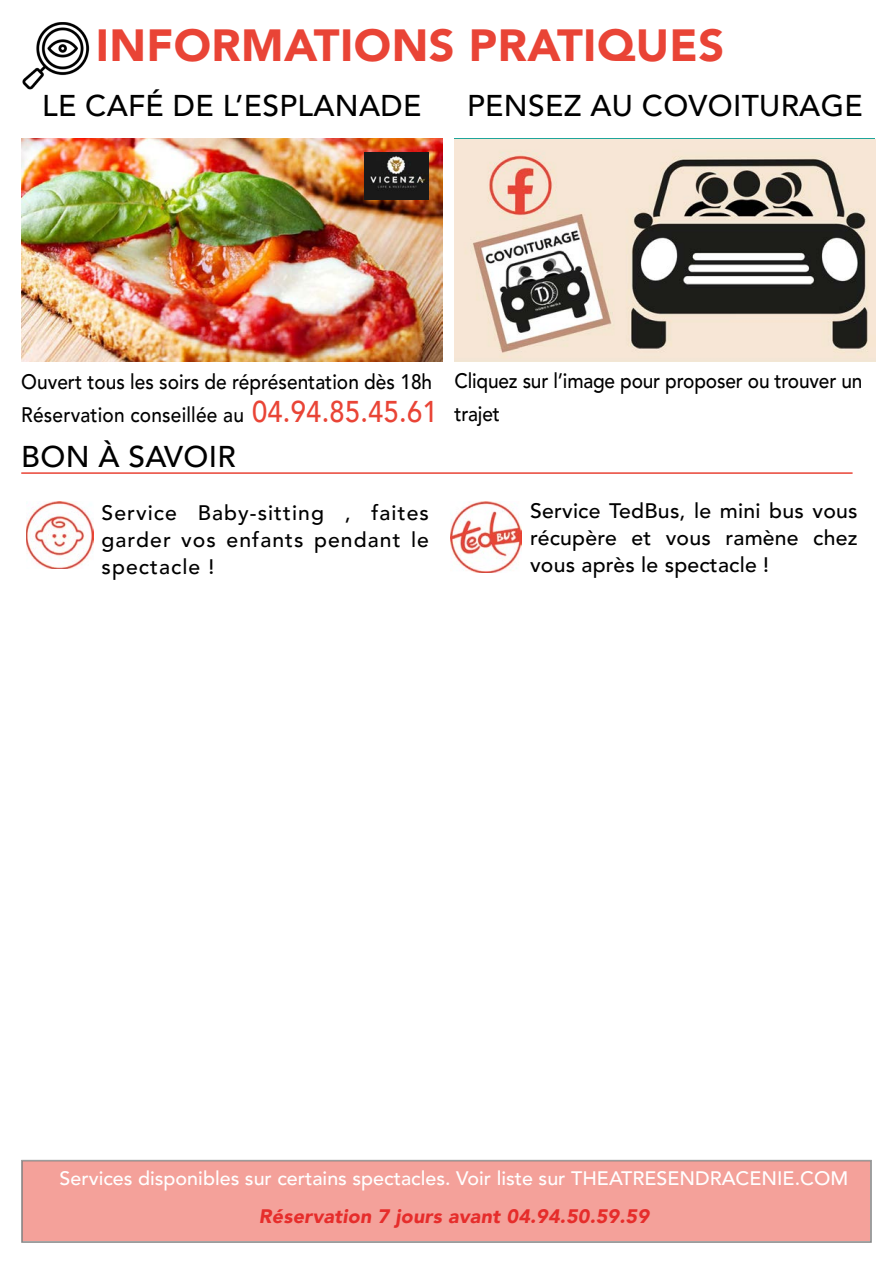
<style>
.page{position:relative;width:893px;height:1263px;background:#fff}
.page>*{position:absolute;margin:0;border:0;box-sizing:border-box;transform-origin:0 0}
.t1{font:900 45px "Avenir LT Pro";letter-spacing:.01em;color:#e94436}
.t2{font:500 30px "Avenir LT Pro";color:#000}
.t3{font:500 21px/27px "Avenir LT Pro";letter-spacing:.01em;color:#000;text-align:justify}
.t4{font:500 21px/33px "Avenir LT Pro";letter-spacing:.01em;color:#000;scale:.91 1}
.t5{font:500 21px/33px "Avenir LT Pro";letter-spacing:-.01em;color:#000;scale:.91 1}
.t6{font:500 19.5px "Avenir LT Pro";color:#fff}
.t7{font:italic 900 19.5px "Avenir LT Pro";letter-spacing:.01em;color:#e62d2b}
.s1{font-size:30px;color:#e94436}
</style>
<div class="page">
<img style="left:22px;top:22px;width:67px;height:68px">
<img style="left:451px;top:502px;width:71px;height:71px">
<div style="left:22px;top:1160px;width:849px;height:82px;background:#f4a19a"></div>
<img style="left:21px;top:138px;width:421px;height:223px">
<img style="left:365px;top:152px;width:64px;height:48px">
<hr style="left:21px;top:472px;width:832px;height:2px;background:#e94436">
<img style="left:26px;top:502px;width:67px;height:67px">
<img style="left:454px;top:139px;width:421px;height:222px">
<h1 class="t1" style="left:96px;top:18px;width:630px">INFORMATIONS PRATIQUES</h1>
<h2 class="t2" style="left:42px;top:88px;width:381px">LE CAFÉ DE L’ESPLANADE</h2>
<h2 class="t2" style="left:467px;top:88px;width:397px">PENSEZ AU COVOITURAGE</h2>
<p class="t4" style="left:21px;top:365px;width:459px">Ouvert tous les soirs de réprésentation dès 18h<br>Réservation conseillée au <span class="s1">04.94.85.45.61</span></p>
<h2 class="t2" style="left:21px;top:439px;width:216px">BON À SAVOIR</h2>
<p class="t3" style="left:102px;top:499px;width:329px">Service Baby-sitting , faites garder vos enfants pendant le spectacle !</p>
<p class="t5" style="left:454px;top:365px;width:450px">Cliquez sur l’image pour proposer ou trouver un trajet</p>
<p class="t3" style="left:530px;top:497px;width:329px">Service TedBus, le mini bus vous récupère et vous ramène chez vous après le spectacle !</p>
<p class="t6" style="left:60px;top:1167px;width:790px">Services disponibles sur certains spectacles. Voir liste sur THEATRESENDRACENIE.COM</p>
<p class="t7" style="left:259px;top:1204px;width:392px">Réservation 7 jours avant 04.94.50.59.59</p>
</div>
